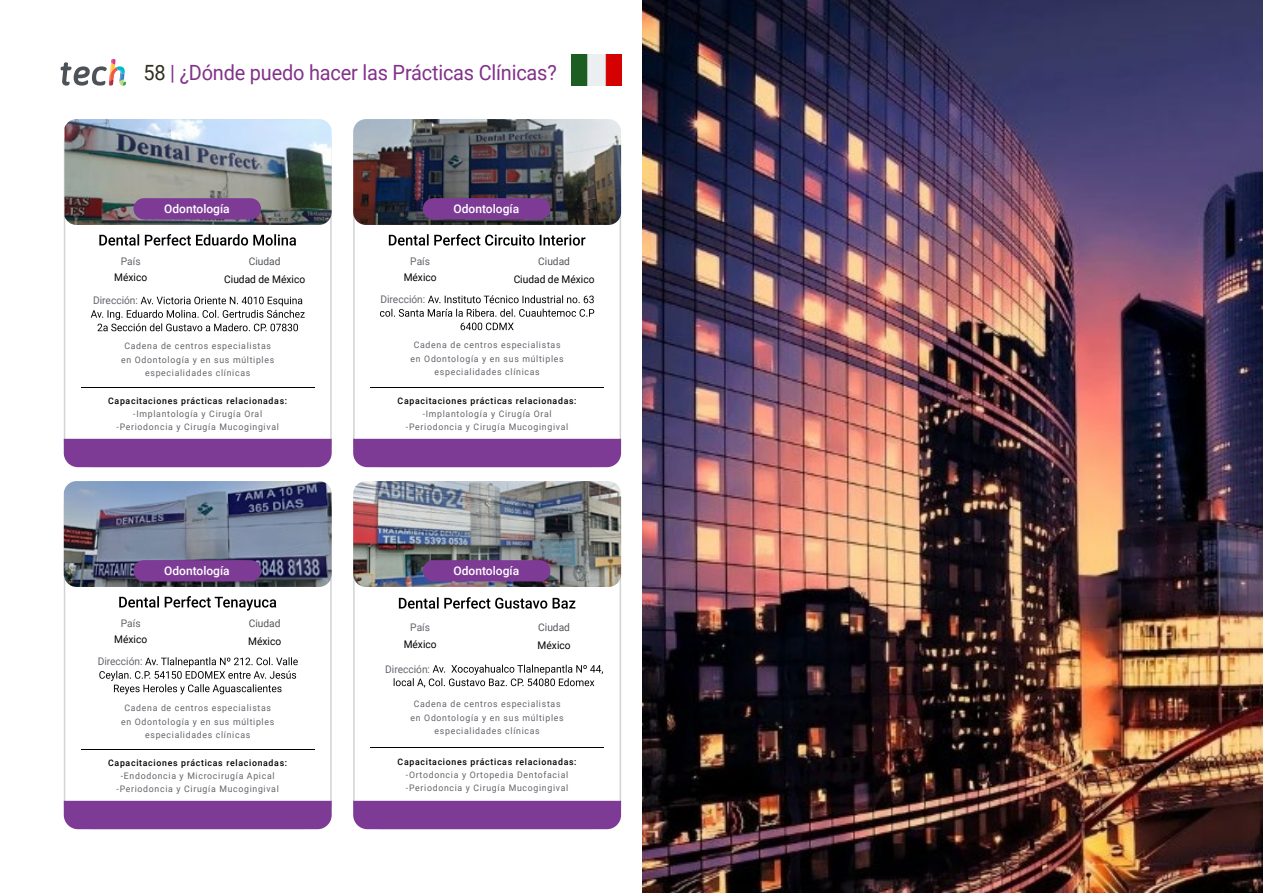
<style>
.page{position:relative;width:1263px;height:893px;background:#fff}
.page>*{position:absolute;margin:0;border:0;box-sizing:border-box;transform-origin:0 0}
.t1{font:21px "Roboto";letter-spacing:-.01em;color:#82318a;scale:.95 1}
.t2{font:500 12px "Roboto";color:#fff}
.t3{font:10.5px "Roboto";color:#000}
.t4{font:10.5px "Roboto";color:#61646a}
.t5{font:10.5px "Roboto";color:#52555b}
.t6{font:9px/13.5px "Roboto";letter-spacing:.08em;color:#61646a;text-align:center}
.t7{font:500 9px "Roboto";letter-spacing:.08em;color:#000}
.s1{color:#312e20}
</style>
<div class="page">
<svg style="left:63px;top:492px;width:269px;height:338px"></svg>
<img style="left:64px;top:481px;width:268px;height:106px">
<div style="left:133px;top:560px;width:128px;height:21px;background:#7d3b96;border-radius:11px"></div>
<div style="left:64px;top:801px;width:268px;height:28px;background:#7d3b96"></div>
<hr style="left:81px;top:749px;width:234px;height:1px;background:#000">
<svg style="left:119px;top:596px;width:157px;height:15px"></svg>
<svg style="left:99px;top:657px;width:199px;height:37px"></svg>
<svg style="left:63px;top:225px;width:269px;height:243px"></svg>
<img style="left:64px;top:119px;width:268px;height:106px">
<div style="left:133px;top:198px;width:128px;height:21px;background:#7d3b96;border-radius:11px"></div>
<div style="left:64px;top:439px;width:268px;height:28px;background:#7d3b96"></div>
<hr style="left:81px;top:387px;width:234px;height:1px;background:#000">
<svg style="left:99px;top:234px;width:197px;height:12px"></svg>
<svg style="left:91px;top:297px;width:214px;height:34px"></svg>
<svg style="left:353px;top:145px;width:269px;height:323px"></svg>
<img style="left:353px;top:119px;width:268px;height:106px">
<div style="left:423px;top:198px;width:127px;height:21px;background:#7d3b96;border-radius:11px"></div>
<div style="left:353px;top:439px;width:268px;height:28px;background:#7d3b96"></div>
<hr style="left:370px;top:387px;width:234px;height:1px;background:#000">
<svg style="left:389px;top:234px;width:196px;height:12px"></svg>
<svg style="left:428px;top:295px;width:166px;height:8px"></svg>
<svg style="left:380px;top:309px;width:214px;height:8px"></svg>
<svg style="left:461px;top:323px;width:53px;height:7px"></svg>
<svg style="left:61px;top:59px;width:65px;height:27px"></svg>
<svg style="left:353px;top:496px;width:269px;height:334px"></svg>
<img style="left:353px;top:481px;width:268px;height:106px">
<div style="left:423px;top:560px;width:127px;height:21px;background:#7d3b96;border-radius:11px"></div>
<div style="left:353px;top:801px;width:268px;height:28px;background:#7d3b96"></div>
<hr style="left:370px;top:747px;width:234px;height:1px;background:#000">
<svg style="left:399px;top:597px;width:176px;height:12px"></svg>
<svg style="left:394px;top:665px;width:209px;height:23px"></svg>
<img style="left:642px;top:0;width:621px;height:893px">
<img style="left:572px;top:55px;width:49px;height:30px">
<h1 class="t1" style="left:144px;top:57px;width:436px"><span class="s1">58</span> | ¿Dónde puedo hacer las Prácticas Clínicas?</h1>
<h2 class="t2" style="left:164px;top:201px;width:67px">Odontología</h2>
<h2 class="t2" style="left:454px;top:201px;width:67px">Odontología</h2>
<p class="t4" style="left:121px;top:254px;width:21px">País</p>
<p class="t3" style="left:114px;top:270px;width:34px">México</p>
<p class="t5" style="left:249px;top:254px;width:33px">Ciudad</p>
<p class="t3" style="left:224px;top:272px;width:82px">Ciudad de México</p>
<p class="t4" style="left:410px;top:254px;width:21px">País</p>
<p class="t3" style="left:404px;top:270px;width:34px">México</p>
<p class="t5" style="left:538px;top:254px;width:33px">Ciudad</p>
<p class="t3" style="left:514px;top:272px;width:82px">Ciudad de México</p>
<p class="t4" style="left:93px;top:293px;width:46px">Dirección:</p>
<p class="t6" style="left:121px;top:339px;width:155px">Cadena de centros especialistas en Odontología y en sus múltiples especialidades clínicas</p>
<p class="t7" style="left:108px;top:394px;width:180px">Capacitaciones prácticas relacionadas:</p>
<p class="t6" style="left:117px;top:407px;width:164px">-Implantología y Cirugía Oral -Periodoncia y Cirugía Mucogingival</p>
<p class="t4" style="left:380px;top:292px;width:46px">Dirección:</p>
<p class="t6" style="left:411px;top:338px;width:155px">Cadena de centros especialistas en Odontología y en sus múltiples especialidades clínicas</p>
<p class="t7" style="left:398px;top:394px;width:180px">Capacitaciones prácticas relacionadas:</p>
<p class="t6" style="left:406px;top:407px;width:164px">-Implantología y Cirugía Oral -Periodoncia y Cirugía Mucogingival</p>
<h2 class="t2" style="left:164px;top:563px;width:67px">Odontología</h2>
<h2 class="t2" style="left:454px;top:563px;width:67px">Odontología</h2>
<p class="t4" style="left:121px;top:616px;width:21px">País</p>
<p class="t3" style="left:114px;top:632px;width:34px">México</p>
<p class="t5" style="left:249px;top:616px;width:33px">Ciudad</p>
<p class="t3" style="left:248px;top:634px;width:34px">México</p>
<p class="t4" style="left:410px;top:620px;width:21px">País</p>
<p class="t3" style="left:404px;top:637px;width:34px">México</p>
<p class="t5" style="left:538px;top:620px;width:33px">Ciudad</p>
<p class="t3" style="left:538px;top:638px;width:34px">México</p>
<p class="t4" style="left:98px;top:654px;width:46px">Dirección:</p>
<p class="t6" style="left:121px;top:701px;width:155px">Cadena de centros especialistas en Odontología y en sus múltiples especialidades clínicas</p>
<p class="t7" style="left:108px;top:756px;width:180px">Capacitaciones prácticas relacionadas:</p>
<p class="t6" style="left:117px;top:769px;width:164px">-Endodoncia y Microcirugía Apical -Periodoncia y Cirugía Mucogingival</p>
<p class="t4" style="left:385px;top:661px;width:46px">Dirección:</p>
<p class="t6" style="left:411px;top:697px;width:155px">Cadena de centros especialistas en Odontología y en sus múltiples especialidades clínicas</p>
<p class="t7" style="left:398px;top:755px;width:180px">Capacitaciones prácticas relacionadas:</p>
<p class="t6" style="left:406px;top:768px;width:164px;text-align:left">-Ortodoncia y Ortopedia Dentofacial -Periodoncia y Cirugía Mucogingival</p>
</div>
